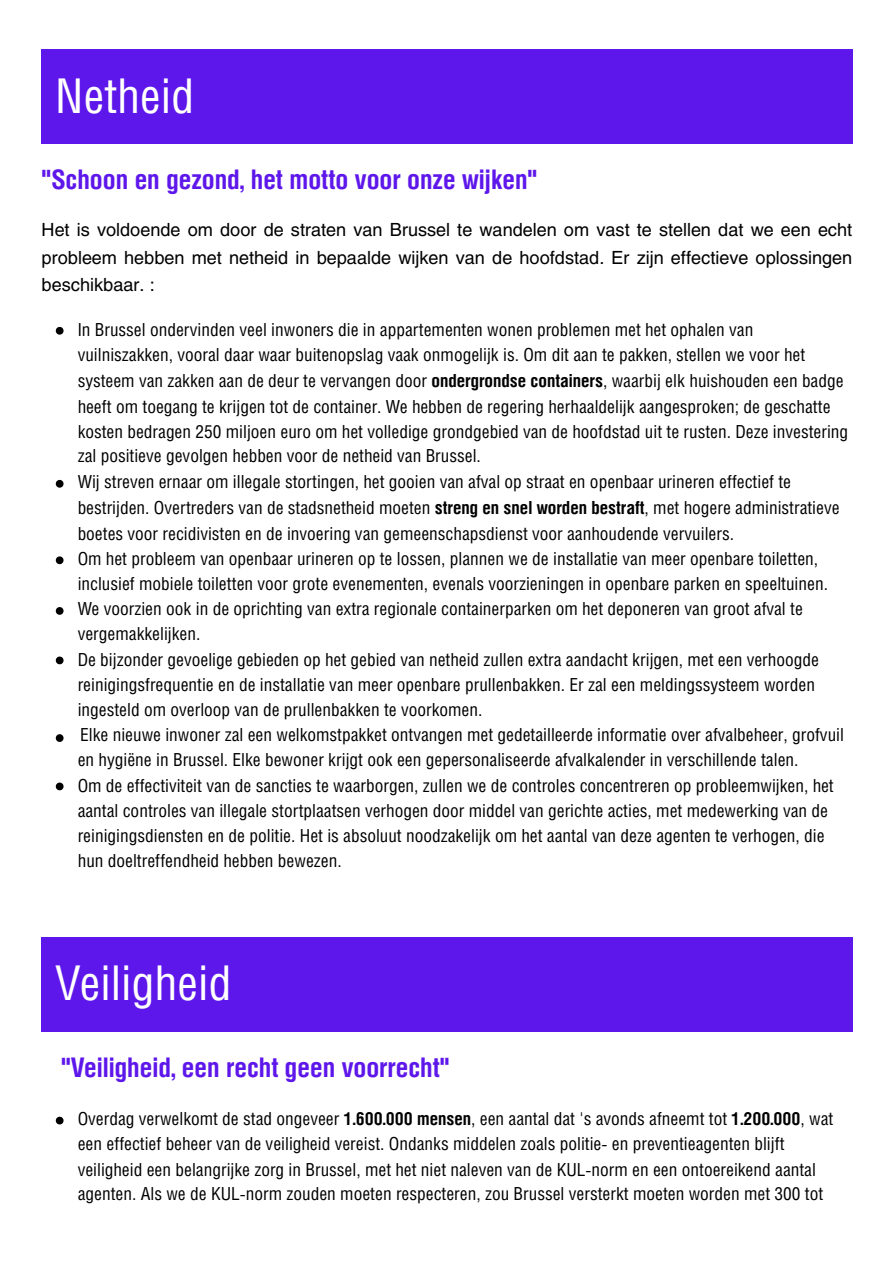
<style>
.page{position:relative;width:894px;height:1263px;background:#fff}
.page>*{position:absolute;margin:0;border:0;box-sizing:border-box;transform-origin:0 0}
.t1{font:48px "Helios Cond";color:#fff}
.t2{font:700 27px "Helios Cond";color:#5e17eb}
.t3{font:18px/25.2px "Helios Cond";color:#000}
.t4{font:18px/27.6px "Helios";color:#000;text-align:justify}
.s1{font-weight:700}
</style>
<div class="page">
<div style="left:42px;top:50px;width:810px;height:94px;background:#5e17eb"></div>
<svg style="left:56px;top:327px;width:7px;height:8px"></svg>
<svg style="left:56px;top:480px;width:7px;height:8px"></svg>
<svg style="left:56px;top:556px;width:7px;height:8px"></svg>
<svg style="left:56px;top:607px;width:7px;height:8px"></svg>
<svg style="left:56px;top:657px;width:7px;height:7px"></svg>
<svg style="left:56px;top:734px;width:7px;height:8px"></svg>
<svg style="left:56px;top:783px;width:7px;height:7px"></svg>
<div style="left:42px;top:937px;width:810px;height:95px;background:#5e17eb"></div>
<svg style="left:56px;top:1117px;width:7px;height:7px"></svg>
<p class="t1" style="left:55px;top:66px;width:140px">Netheid</p>
<h1 class="t2" style="left:42px;top:161px;width:497px">"Schoon en gezond, het motto voor onze wijken"</h1>
<p class="t4" style="left:42px;top:216px;width:811px">Het is voldoende om door de straten van Brussel te wandelen om vast te stellen dat we een echt probleem hebben met netheid in bepaalde wijken van de hoofdstad. Er zijn effectieve oplossingen beschikbaar. :</p>
<p class="t3" style="left:78px;top:317px;width:771px">In Brussel ondervinden veel inwoners die in appartementen wonen problemen met het ophalen van vuilniszakken, vooral daar waar buitenopslag vaak onmogelijk is. Om dit aan te pakken, stellen we voor het systeem van zakken aan de deur te vervangen door <span class="s1">ondergrondse containers</span>, waarbij elk huishouden een badge heeft om toegang te krijgen tot de container. We hebben de regering herhaaldelijk aangesproken; de geschatte kosten bedragen 250 miljoen euro om het volledige grondgebied van de hoofdstad uit te rusten. Deze investering zal positieve gevolgen hebben voor de netheid van Brussel.</p>
<p class="t3" style="left:78px;top:469px;width:763px;line-height:25.8px">Wij streven ernaar om illegale stortingen, het gooien van afval op straat en openbaar urineren effectief te bestrijden. Overtreders van de stadsnetheid moeten <span class="s1">streng en snel worden bestraft</span>, met hogere administratieve boetes voor recidivisten en de invoering van gemeenschapsdienst voor aanhoudende vervuilers.</p>
<p class="t3" style="left:78px;top:546px;width:751px;line-height:24.8px">Om het probleem van openbaar urineren op te lossen, plannen we de installatie van meer openbare toiletten, inclusief mobiele toiletten voor grote evenementen, evenals voorzieningen in openbare parken en speeltuinen.</p>
<p class="t3" style="left:78px;top:597px;width:726px;line-height:24.8px">We voorzien ook in de oprichting van extra regionale containerparken om het deponeren van groot afval te vergemakkelijken.</p>
<p class="t3" style="left:78px;top:647px;width:742px;line-height:24.8px">De bijzonder gevoelige gebieden op het gebied van netheid zullen extra aandacht krijgen, met een verhoogde reinigingsfrequentie en de installatie van meer openbare prullenbakken. Er zal een meldingssysteem worden ingesteld om overloop van de prullenbakken te voorkomen.</p>
<p class="t3" style="left:78px;top:723px;width:767px;line-height:24.8px">Elke nieuwe inwoner zal een welkomstpakket ontvangen met gedetailleerde informatie over afvalbeheer, grofvuil en hygiëne in Brussel. Elke bewoner krijgt ook een gepersonaliseerde afvalkalender in verschillende talen.</p>
<p class="t3" style="left:78px;top:773px;width:757px">Om de effectiviteit van de sancties te waarborgen, zullen we de controles concentreren op probleemwijken, het aantal controles van illegale stortplaatsen verhogen door middel van gerichte acties, met medewerking van de reinigingsdiensten en de politie. Het is absoluut noodzakelijk om het aantal van deze agenten te verhogen, die hun doeltreffendheid hebben bewezen.</p>
<p class="t1" style="left:55px;top:954px;width:178px">Veiligheid</p>
<h1 class="t2" style="left:61px;top:1049px;width:390px">"Veiligheid, een recht geen voorrecht"</h1>
<p class="t3" style="left:78px;top:1106px;width:757px">Overdag verwelkomt de stad ongeveer <span class="s1">1.600.000 mensen</span>, een aantal dat 's avonds afneemt tot <span class="s1">1.200.000</span>, wat een effectief beheer van de veiligheid vereist. Ondanks middelen zoals politie- en preventieagenten blijft veiligheid een belangrijke zorg in Brussel, met het niet naleven van de KUL-norm en een ontoereikend aantal agenten. Als we de KUL-norm zouden moeten respecteren, zou Brussel versterkt moeten worden met 300 tot</p>
</div>
